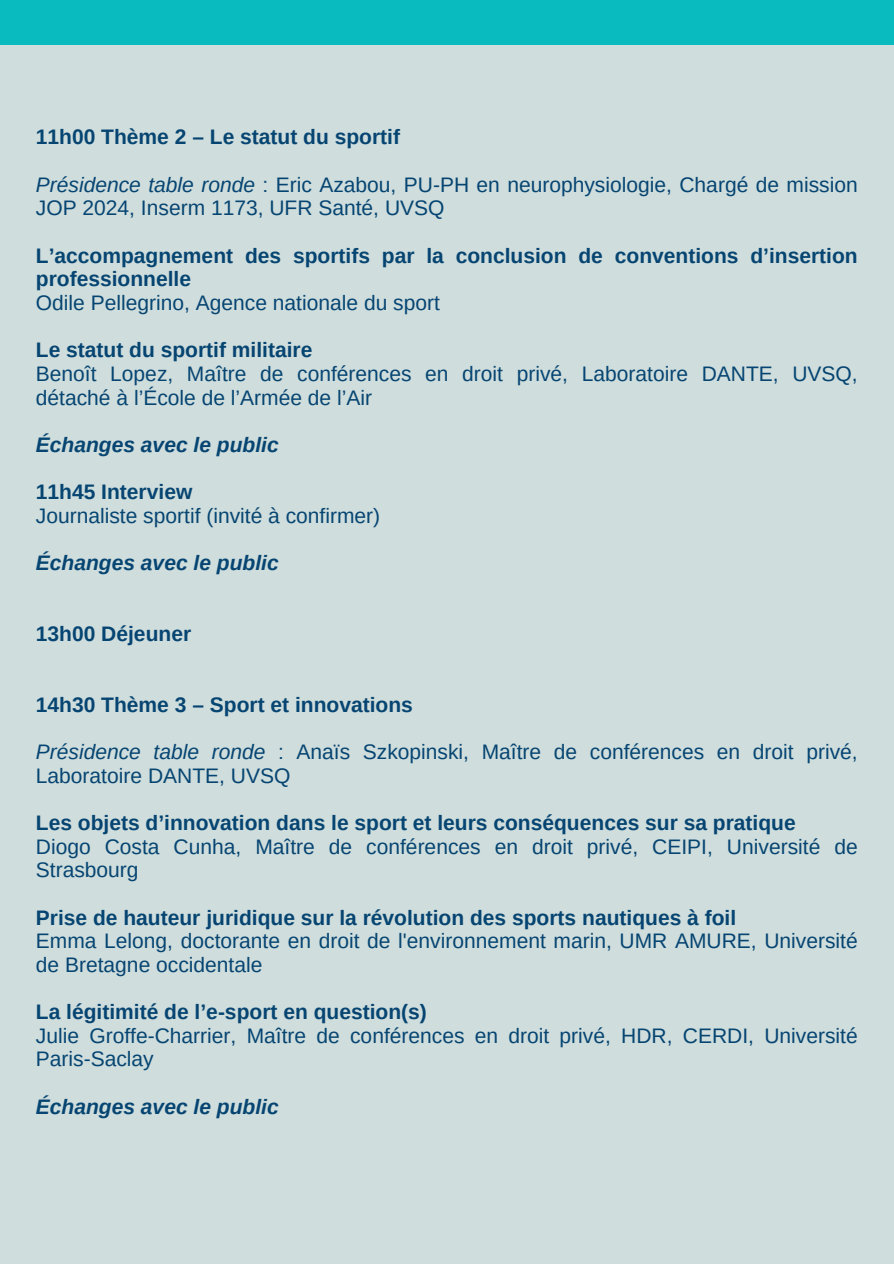
<style>
.page{position:relative;width:894px;height:1264px;background:#fff}
.page>*{position:absolute;margin:0;border:0;box-sizing:border-box;transform-origin:0 0}
.t1{font:21px/23.7px "Arimo";color:#064572}
.t2{font:700 21px/23.7px "Arimo";color:#064572}
.t3{font:italic 700 21px "Arimo";color:#064572}
.s1{font-style:italic}
</style>
<div class="page">
<div style="left:0;top:0;width:893px;height:1263px;background:#cfdddc"></div>
<div style="left:0;top:0;width:893px;height:44px;background:#09babf"></div>
<h1 class="t2" style="left:36px;top:125px;width:365px">11h00 Thème 2 – Le statut du sportif</h1>
<p class="t1" style="left:36px;top:173px;width:823px"><span class="s1">Présidence table ronde</span> : Eric Azabou, PU-PH en neurophysiologie, Chargé de mission<br>JOP 2024, Inserm 1173, UFR Santé, UVSQ</p>
<p class="t2" style="left:36px;top:243px;width:823px">L’accompagnement des sportifs par la conclusion de conventions d’insertion professionnelle</p>
<p class="t1" style="left:36px;top:291px;width:405px">Odile Pellegrino, Agence nationale du sport</p>
<p class="t2" style="left:36px;top:338px;width:278px">Le statut du sportif militaire</p>
<p class="t1" style="left:36px;top:362px;width:823px">Benoît Lopez, Maître de conférences en droit privé, Laboratoire DANTE, UVSQ, détaché à l’École de l’Armée de l’Air</p>
<h1 class="t3" style="left:36px;top:433px;width:244px">Échanges avec le public</h1>
<p class="t2" style="left:36px;top:480px;width:158px">11h45 Interview</p>
<p class="t1" style="left:36px;top:503px;width:346px">Journaliste sportif (invité à confirmer)</p>
<h1 class="t3" style="left:36px;top:551px;width:244px">Échanges avec le public</h1>
<h1 class="t2" style="left:36px;top:621px;width:157px">13h00 Déjeuner</h1>
<h1 class="t2" style="left:36px;top:692px;width:378px">14h30 Thème 3 – Sport et innovations</h1>
<p class="t1" style="left:36px;top:740px;width:823px"><span class="s1">Présidence table ronde</span> : Anaïs Szkopinski, Maître de conférences en droit privé,<br>Laboratoire DANTE, UVSQ</p>
<p class="t2" style="left:36px;top:810px;width:761px">Les objets d’innovation dans le sport et leurs conséquences sur sa pratique</p>
<p class="t1" style="left:36px;top:834px;width:823px">Diogo Costa Cunha, Maître de conférences en droit privé, CEIPI, Université de<br>Strasbourg</p>
<p class="t2" style="left:36px;top:905px;width:701px">Prise de hauteur juridique sur la révolution des sports nautiques à foil</p>
<p class="t1" style="left:36px;top:929px;width:823px">Emma Lelong, doctorante en droit de l'environnement marin, UMR AMURE, Université de Bretagne occidentale</p>
<p class="t2" style="left:36px;top:999px;width:392px">La légitimité de l’e-sport en question(s)</p>
<p class="t1" style="left:36px;top:1023px;width:823px">Julie Groffe-Charrier, Maître de conférences en droit privé, HDR, CERDI, Université<br>Paris-Saclay</p>
<h1 class="t3" style="left:36px;top:1094px;width:244px">Échanges avec le public</h1>
</div>
